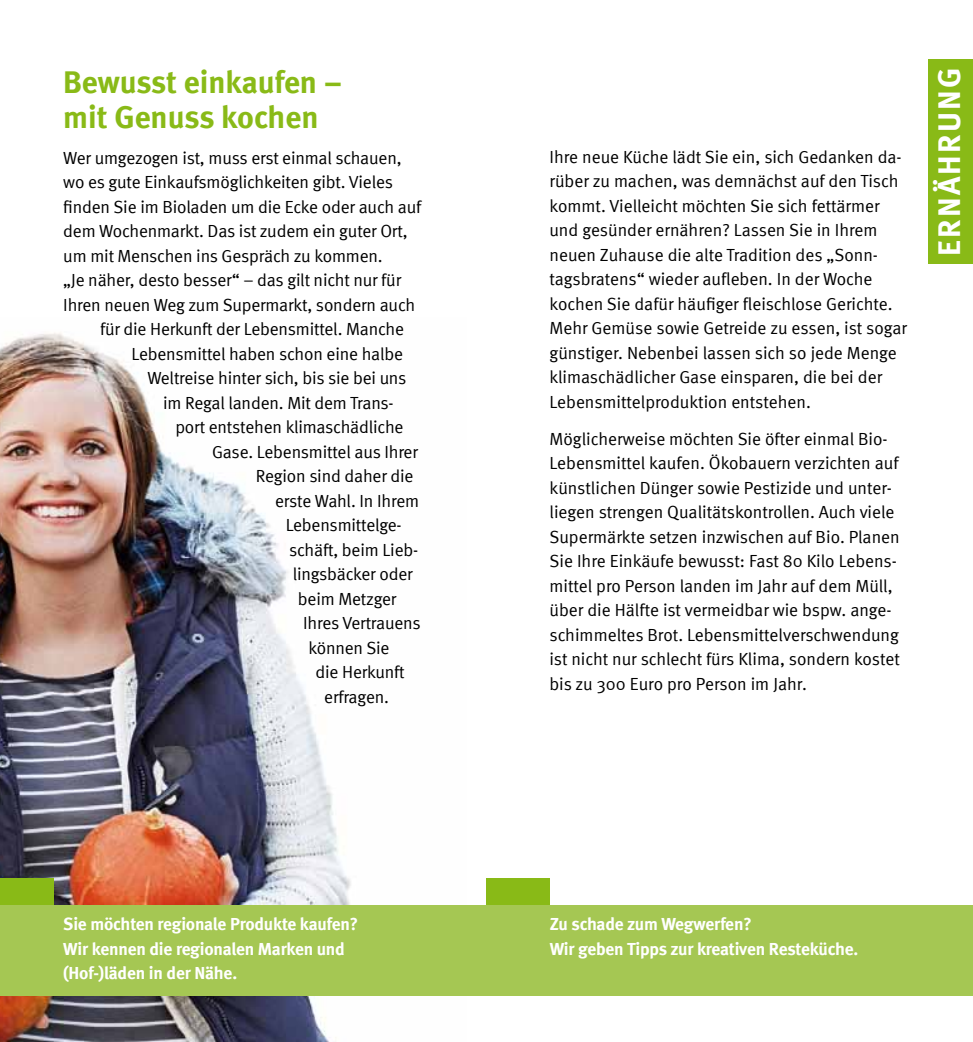
<style>
.page{position:relative;width:973px;height:1042px;background:#fff}
.page>*{position:absolute;margin:0;border:0;box-sizing:border-box;transform-origin:0 0}
.t1{font:700 31.5px/35px "Meta";letter-spacing:-.005em;color:#89ba17}
.t2{font:700 31.5px "Meta";color:#fff}
.t3{font:17.5px/24.5px "Meta Normal";letter-spacing:-.01em;color:#000}
.t4{font:700 17.5px/24.5px "Meta";letter-spacing:-.01em;color:#fff}
</style>
<div class="page">
<img style="left:0;top:333px;width:351px;height:709px">
<div style="left:0;top:878px;width:53px;height:31px;background:#89ba17"></div>
<div style="left:0;top:905px;width:486px;height:91px;background:#a5c753"></div>
<div style="left:486px;top:878px;width:63px;height:31px;background:#89ba17"></div>
<div style="left:473px;top:905px;width:499px;height:91px;background:#a5c753"></div>
<div style="left:928px;top:60px;width:44px;height:204px;background:#89ba17"></div>
<h1 class="t1" style="left:63px;top:64px;width:280px">Bewusst einkaufen – mit Genuss kochen</h1>
<p class="t3" style="left:63px;top:145px;width:340px">Wer umgezogen ist, muss erst einmal schauen,</p>
<p class="t3" style="left:63px;top:169px;width:331px">wo es gute Einkaufsmöglichkeiten gibt. Vieles</p>
<p class="t3" style="left:63px;top:194px;width:359px">finden Sie im Bioladen um die Ecke oder auch auf</p>
<p class="t3" style="left:63px;top:218px;width:346px">dem Wochenmarkt. Das ist zudem ein guter Ort,</p>
<p class="t3" style="left:63px;top:243px;width:321px">um mit Menschen ins Gespräch zu kommen.</p>
<p class="t3" style="left:63px;top:267px;width:339px">„Je näher, desto besser“ – das gilt nicht nur für</p>
<p class="t3" style="left:63px;top:292px;width:353px">Ihren neuen Weg zum Supermarkt, sondern auch</p>
<p class="t3" style="left:100px;top:316px;width:305px">für die Herkunft der Lebensmittel. Manche</p>
<p class="t3" style="left:131px;top:341px;width:273px">Lebensmittel haben schon eine halbe</p>
<p class="t3" style="left:147px;top:365px;width:260px">Weltreise hinter sich, bis sie bei uns</p>
<p class="t3" style="left:163px;top:390px;width:232px">im Regal landen. Mit dem Trans-</p>
<p class="t3" style="left:175px;top:414px;width:230px">port entstehen klimaschädliche</p>
<p class="t3" style="left:212px;top:439px;width:207px">Gase. Lebensmittel aus Ihrer</p>
<p class="t3" style="left:256px;top:463px;width:159px">Region sind daher die</p>
<p class="t3" style="left:275px;top:488px;width:145px">erste Wahl. In Ihrem</p>
<p class="t3" style="left:285px;top:512px;width:117px">Lebensmittelge-</p>
<p class="t3" style="left:289px;top:537px;width:130px">schäft, beim Lieb-</p>
<p class="t3" style="left:292px;top:561px;width:121px">lingsbäcker oder</p>
<p class="t3" style="left:298px;top:586px;width:100px">beim Metzger</p>
<p class="t3" style="left:303px;top:610px;width:119px">Ihres Vertrauens</p>
<p class="t3" style="left:308px;top:635px;width:83px">können Sie</p>
<p class="t3" style="left:315px;top:659px;width:91px">die Herkunft</p>
<p class="t3" style="left:324px;top:684px;width:66px">erfragen.</p>
<p class="t3" style="left:549px;top:144px;width:359px">Ihre neue Küche lädt Sie ein, sich Gedanken da&shy;rüber zu machen, was demnächst auf den Tisch kommt. Vielleicht möchten Sie sich fettärmer und gesünder ernähren? Lassen Sie in Ihrem neuen Zuhause die alte Tradition des „Sonn&shy;tagsbratens“ wieder aufleben. In der Woche kochen Sie dafür häufiger fleischlose Gerichte.<br>Mehr Gemüse sowie Getreide zu essen, ist sogar günstiger. Nebenbei lassen sich so jede Menge klimaschädlicher Gase einsparen, die bei der Lebensmittelproduktion entstehen.</p>
<p class="t3" style="left:549px;top:426px;width:351px">Möglicherweise möchten Sie öfter einmal Bio-Lebensmittel kaufen. Ökobauern verzichten auf künstlichen Dünger sowie Pestizide und unter&shy;liegen strengen Qualitätskontrollen. Auch viele Supermärkte setzen inzwischen auf Bio. Planen Sie Ihre Einkäufe bewusst: Fast 80 Kilo Lebens&shy;mittel pro Person landen im Jahr auf dem Müll, über die Hälfte ist vermeidbar wie bspw. ange&shy;schimmeltes Brot. Lebensmittelverschwendung ist nicht nur schlecht fürs Klima, sondern kostet bis zu 300 Euro pro Person im Jahr.</p>
<h1 class="t2" style="left:930px;top:256px;width:186px;rotate:-90deg">ERNÄHRUNG</h1>
<p class="t4" style="left:63px;top:911px;width:296px">Sie möchten regionale Produkte kaufen?<br>Wir kennen die regionalen Marken und (Hof-)läden in der Nähe.</p>
<p class="t4" style="left:549px;top:911px;width:310px">Zu schade zum Wegwerfen?<br>Wir geben Tipps zur kreativen Resteküche.</p>
</div>
